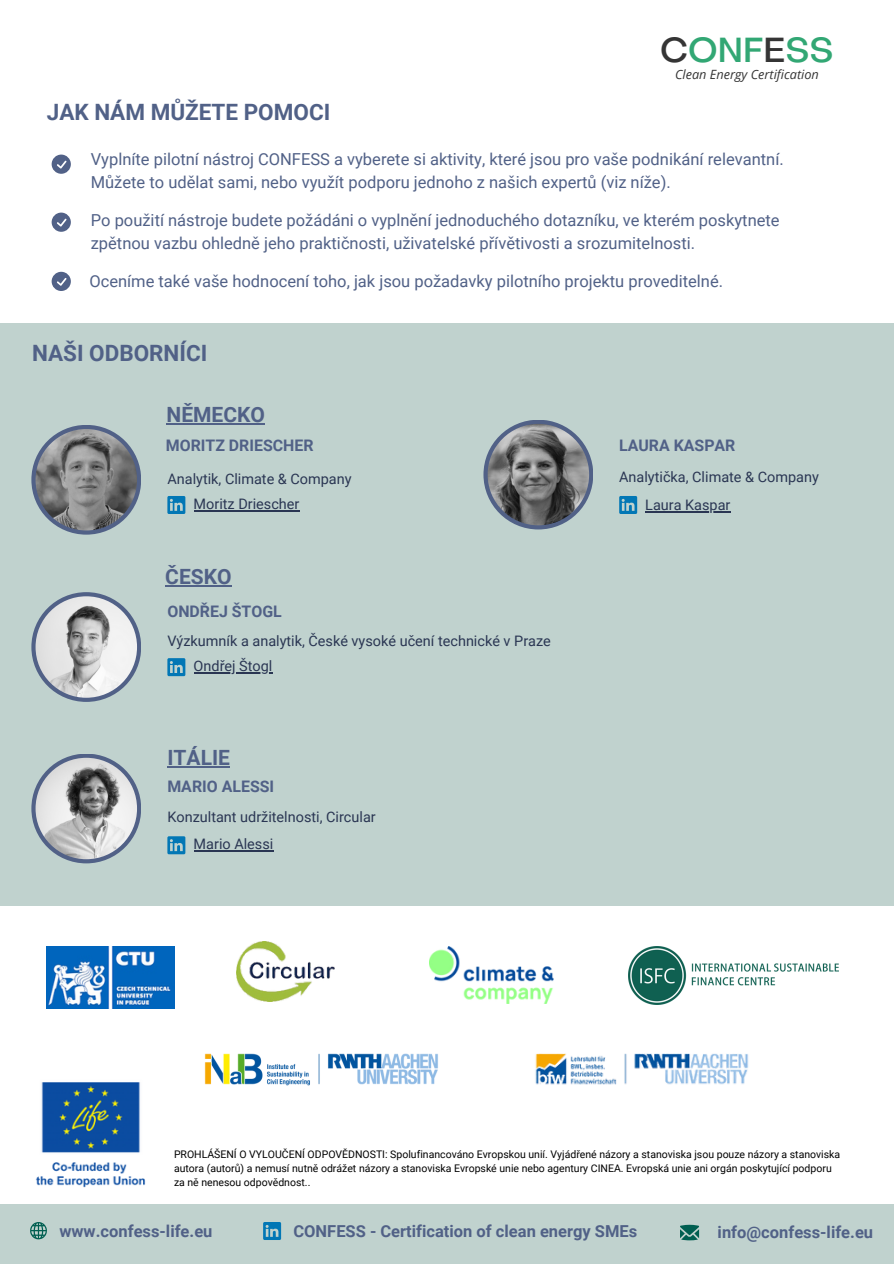
<style>
.page{position:relative;width:894px;height:1264px;background:#fff}
.page>*{position:absolute;margin:0;border:0;box-sizing:border-box;transform-origin:0 0}
.t1{font:500 34.35px "Object Sans";color:#32a774}
.t2{font:700 22.5px "Roboto";color:#516187}
.t3{font:700 21px "Roboto";color:#516187}
.t4{font:16.5px/22.5px "Roboto";color:#516187}
.t5{font:700 16.5px "Roboto";color:#516187}
.t6{font:700 15.9px "Roboto";color:#516187}
.t7{font:14.4px "Roboto";color:#2a3653}
.t8{font:italic 12.75px "Open Sans";color:#353535}
.t9{font:10.5px/14px "Roboto";color:#000}
.s1{color:#353535}
</style>
<div class="page">
<div style="left:0;top:1204px;width:893px;height:59px;background:#c0d2ce"></div>
<svg style="left:30px;top:1221px;width:17px;height:18px"></svg>
<svg style="left:52px;top:155px;width:19px;height:19px"></svg>
<svg style="left:52px;top:212px;width:19px;height:20px"></svg>
<svg style="left:52px;top:272px;width:19px;height:19px"></svg>
<svg style="left:263px;top:1221px;width:18px;height:18px"></svg>
<svg style="left:679px;top:1224px;width:20px;height:16px"></svg>
<img style="left:35px;top:1082px;width:111px;height:106px">
<img style="left:628px;top:946px;width:210px;height:58px">
<img style="left:430px;top:946px;width:123px;height:57px">
<img style="left:237px;top:941px;width:97px;height:60px">
<img style="left:47px;top:946px;width:127px;height:62px">
<img style="left:204px;top:1053px;width:234px;height:33px">
<img style="left:535px;top:1053px;width:214px;height:32px">
<div style="left:0;top:323px;width:893px;height:582px;background:#c0d2ce"></div>
<svg style="left:31px;top:592px;width:110px;height:110px"></svg>
<svg style="left:33px;top:593px;width:107px;height:107px"></svg>
<img style="left:36px;top:596px;width:101px;height:101px;border-radius:50%">
<svg style="left:167px;top:658px;width:18px;height:18px"></svg>
<svg style="left:167px;top:836px;width:18px;height:18px"></svg>
<div style="left:483px;top:420px;width:110px;height:109px;background:#516187;border-radius:50%"></div>
<img style="left:487px;top:424px;width:102px;height:101px;border-radius:50%">
<svg style="left:31px;top:425px;width:110px;height:109px"></svg>
<svg style="left:33px;top:426px;width:107px;height:107px"></svg>
<img style="left:36px;top:429px;width:101px;height:101px;border-radius:50%">
<svg style="left:31px;top:753px;width:110px;height:110px"></svg>
<svg style="left:33px;top:755px;width:107px;height:106px"></svg>
<img style="left:36px;top:757px;width:101px;height:102px;border-radius:50%">
<svg style="left:167px;top:496px;width:18px;height:18px"></svg>
<svg style="left:619px;top:496px;width:18px;height:18px"></svg>
<hr style="left:193px;top:510px;width:106px;height:1px;background:#2a3653">
<hr style="left:193px;top:850px;width:80px;height:1px;background:#2a3653">
<hr style="left:193px;top:672px;width:79px;height:1px;background:#2a3653">
<hr style="left:166px;top:423px;width:99px;height:1px;background:#516187">
<hr style="left:165px;top:585px;width:66px;height:1px;background:#516187">
<hr style="left:167px;top:766px;width:63px;height:1px;background:#516187">
<hr style="left:645px;top:511px;width:85px;height:1px;background:#2a3653">
<h6 class="t2" style="left:47px;top:99px;width:285px">JAK NÁM MŮŽETE POMOCI</h6>
<h3 class="t1" style="left:660px;top:37px;width:175px"><span class="s1">C</span>ONF<span class="s1">E</span>SS</h3>
<p class="t8" style="left:675px;top:65px;width:145px">Clean Energy Certification</p>
<h6 class="t4" style="left:91px;top:148px;width:694px">Vyplníte pilotní nástroj CONFESS a vyberete si aktivity, které jsou pro vaše podnikání relevantní.<br>Můžete to udělat sami, nebo využít podporu jednoho z našich expertů (viz níže).</h6>
<h6 class="t4" style="left:91px;top:209px;width:690px">Po použití nástroje budete požádáni o vyplnění jednoduchého dotazníku, ve kterém poskytnete zpětnou vazbu ohledně jeho praktičnosti, uživatelské přívětivosti a srozumitelnosti.</h6>
<p class="t4" style="left:89px;top:270px;width:635px">Oceníme také vaše hodnocení toho, jak jsou požadavky pilotního projektu proveditelné.</p>
<h6 class="t2" style="left:32px;top:340px;width:177px">NAŠI ODBORNÍCI</h6>
<h6 class="t3" style="left:166px;top:403px;width:100px">NĚMECKO</h6>
<h6 class="t6" style="left:166px;top:436px;width:149px">MORITZ DRIESCHER</h6>
<p class="t6" style="left:619px;top:436px;width:118px">LAURA KASPAR</p>
<p class="t7" style="left:167px;top:470px;width:186px">Analytik, Climate &amp; Company</p>
<p class="t7" style="left:619px;top:468px;width:201px">Analytička, Climate &amp; Company</p>
<p class="t7" style="left:193px;top:495px;width:107px">Moritz Driescher</p>
<p class="t3" style="left:165px;top:564px;width:68px">ČESKO</p>
<p class="t6" style="left:167px;top:602px;width:116px">ONDŘEJ ŠTOGL</p>
<h2 class="t7" style="left:167px;top:632px;width:385px">Výzkumník a analytik, České vysoké učení technické v Praze</h2>
<h3 class="t7" style="left:193px;top:658px;width:80px">Ondřej Štogl</h3>
<h6 class="t3" style="left:167px;top:746px;width:64px">ITÁLIE</h6>
<h6 class="t6" style="left:167px;top:777px;width:108px">MARIO ALESSI</h6>
<h3 class="t7" style="left:167px;top:808px;width:210px">Konzultant udržitelnosti, Circular</h3>
<h2 class="t7" style="left:193px;top:835px;width:81px">Mario Alessi</h2>
<p class="t7" style="left:645px;top:496px;width:87px">Laura Kaspar</p>
<p class="t9" style="left:174px;top:1147px;width:667px">PROHLÁŠENÍ O VYLOUČENÍ ODPOVĚDNOSTI: Spolufinancováno Evropskou unií. Vyjádřené názory a stanoviska jsou pouze názory a stanoviska autora (autorů) a nemusí nutně odrážet názory a stanoviska Evropské unie nebo agentury CINEA. Evropská unie ani orgán poskytující podporu za ně nenesou odpovědnost..</p>
<p class="t5" style="left:59px;top:1221px;width:154px">www.confess-life.eu</p>
<h1 class="t5" style="left:293px;top:1221px;width:345px">CONFESS - Certification of clean energy SMEs</h1>
<p class="t5" style="left:717px;top:1222px;width:157px">info@confess-life.eu</p>
</div>
